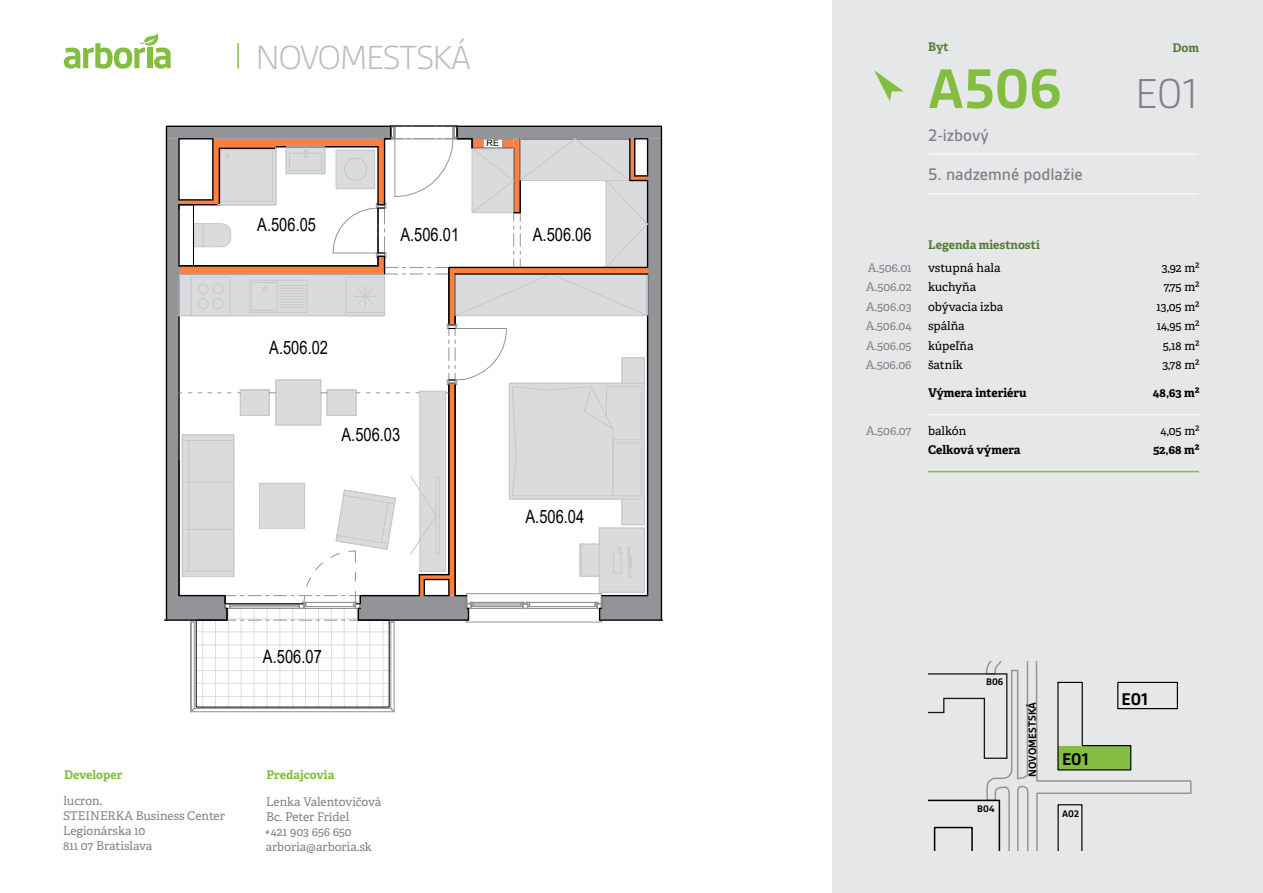
<style>
.page{position:relative;width:1263px;height:893px;background:#fff}
.page>*{position:absolute;margin:0;border:0;box-sizing:border-box;transform-origin:0 0}
.t1{font:700 60px "Gesta";color:#84be41}
.t2{font:300 45px "Gesta";color:#7f8284}
.t3{font:300 36px "Gesta";letter-spacing:-.025em;color:#bbbdc0}
.t4{font:18.45px "Arial";color:#000;scale:.8 1}
.t5{font:700 18.15px "Gesta";color:#010101}
.t6{font:500 18px "Gesta";color:#7f8284}
.t7{font:12px/15px "Adelle PE";color:#7f8284}
.t8{font:12px "Adelle PE";color:#000}
.t9{font:700 12px "Adelle PE";color:#000}
.t10{font:700 12px "Adelle PE";color:#587c37}
.t11{font:700 12px "Adelle PE";letter-spacing:-.005em;color:#84be41}
.t12{font:700 11.4px "Gesta";color:#010101}
.t13{font:700 10.2px "Gesta";color:#010101}
.t14{font:8.85px "Arial";color:#000}
</style>
<div class="page">
<div style="left:832px;top:0;width:431px;height:893px;background:#e5e7e8"></div>
<svg style="left:64px;top:33px;width:107px;height:36px"></svg>
<hr style="left:237px;top:43px;width:2px;height:26px;background:#84be41">
<hr style="left:928px;top:193px;width:270px;height:1px;background:#fff">
<hr style="left:928px;top:153px;width:270px;height:2px;background:#fff">
<svg style="left:874px;top:70px;width:30px;height:32px"></svg>
<hr style="left:928px;top:414px;width:271px;height:1px;background:#fff">
<hr style="left:928px;top:471px;width:271px;height:1px;background:#84be41">
<svg style="left:190px;top:125px;width:412px;height:588px"></svg>
<svg style="left:165px;top:125px;width:227px;height:496px"></svg>
<svg style="left:455px;top:125px;width:208px;height:496px"></svg>
<svg style="left:928px;top:662px;width:263px;height:188px"></svg>
<svg style="left:1057px;top:804px;width:25px;height:46px"></svg>
<svg style="left:1057px;top:681px;width:75px;height:90px"></svg>
<div style="left:1117px;top:682px;width:61px;height:27px;border:1px solid #010101"></div>
<h3 class="t3" style="left:256px;top:37px;width:216px">NOVOMESTSKÁ</h3>
<p class="t14" style="left:486px;top:136px;width:14px">RE</p>
<h3 class="t4" style="left:257px;top:212px;width:75px">A.506.05</h3>
<h3 class="t4" style="left:400px;top:222px;width:75px">A.506.01</h3>
<h3 class="t4" style="left:533px;top:222px;width:75px">A.506.06</h3>
<h3 class="t4" style="left:269px;top:334px;width:75px">A.506.02</h3>
<h3 class="t4" style="left:341px;top:421px;width:75px">A.506.03</h3>
<h3 class="t4" style="left:525px;top:503px;width:75px">A.506.04</h3>
<h3 class="t4" style="left:263px;top:644px;width:75px">A.506.07</h3>
<p class="t11" style="left:64px;top:766px;width:60px">Developer</p>
<p class="t11" style="left:267px;top:766px;width:69px">Predajcovia</p>
<p class="t7" style="left:63px;top:793px;width:163px">lucron.<br>STEINERKA Business Center<br>Legionárska 10<br>811 07 Bratislava</p>
<p class="t7" style="left:264px;top:793px;width:119px">Lenka Valentovičová<br>Bc. Peter Frídel<br>+421 903 656 650 arboria@arboria.sk</p>
<p class="t10" style="left:928px;top:38px;width:22px">Byt</p>
<h1 class="t1" style="left:928px;top:55px;width:135px">A506</h1>
<h3 class="t6" style="left:928px;top:125px;width:62px">2-izbový</h3>
<h3 class="t6" style="left:928px;top:164px;width:156px">5. nadzemné podlažie</h3>
<p class="t10" style="left:928px;top:236px;width:113px">Legenda miestností</p>
<p class="t10" style="left:1172px;top:39px;width:28px">Dom</p>
<h2 class="t2" style="left:1135px;top:68px;width:65px">E01</h2>
<p class="t7" style="left:868px;top:260px;width:45px">A.506.01</p>
<p class="t8" style="left:928px;top:259px;width:74px">vstupná hala</p>
<p class="t8" style="left:1162px;top:259px;width:39px">3,92 m²</p>
<p class="t7" style="left:866px;top:279px;width:47px">A.506.02</p>
<p class="t8" style="left:928px;top:278px;width:50px">kuchyňa</p>
<p class="t8" style="left:1163px;top:278px;width:38px">7,75 m²</p>
<p class="t7" style="left:866px;top:299px;width:47px">A.506.03</p>
<p class="t8" style="left:928px;top:298px;width:77px">obývacia izba</p>
<p class="t8" style="left:1156px;top:298px;width:45px">13,05 m²</p>
<p class="t7" style="left:866px;top:318px;width:47px">A.506.04</p>
<p class="t8" style="left:928px;top:317px;width:38px">spálňa</p>
<p class="t8" style="left:1157px;top:317px;width:44px">14,95 m²</p>
<p class="t7" style="left:866px;top:338px;width:47px">A.506.05</p>
<p class="t8" style="left:928px;top:337px;width:47px">kúpeľňa</p>
<p class="t8" style="left:1163px;top:337px;width:38px">5,18 m²</p>
<p class="t7" style="left:866px;top:357px;width:47px">A.506.06</p>
<p class="t8" style="left:928px;top:356px;width:36px">šatník</p>
<p class="t8" style="left:1162px;top:356px;width:39px">3,78 m²</p>
<p class="t9" style="left:928px;top:384px;width:100px">Výmera interiéru</p>
<p class="t9" style="left:1153px;top:384px;width:48px">48,63 m²</p>
<p class="t7" style="left:866px;top:423px;width:47px">A.506.07</p>
<p class="t8" style="left:928px;top:422px;width:40px">balkón</p>
<p class="t8" style="left:1160px;top:422px;width:41px">4,05 m²</p>
<p class="t9" style="left:928px;top:441px;width:94px">Celková výmera</p>
<p class="t9" style="left:1153px;top:441px;width:48px">52,68 m²</p>
<p class="t13" style="left:986px;top:676px;width:19px">B06</p>
<p class="t13" style="left:977px;top:803px;width:19px">B04</p>
<p class="t12" style="left:1026px;top:777px;width:77px;rotate:-90deg">NOVOMESTSKÁ</p>
<h3 class="t5" style="left:1062px;top:748px;width:28px">E01</h3>
<p class="t13" style="left:1062px;top:807px;width:19px">A02</p>
<h3 class="t5" style="left:1121px;top:689px;width:28px">E01</h3>
</div>
